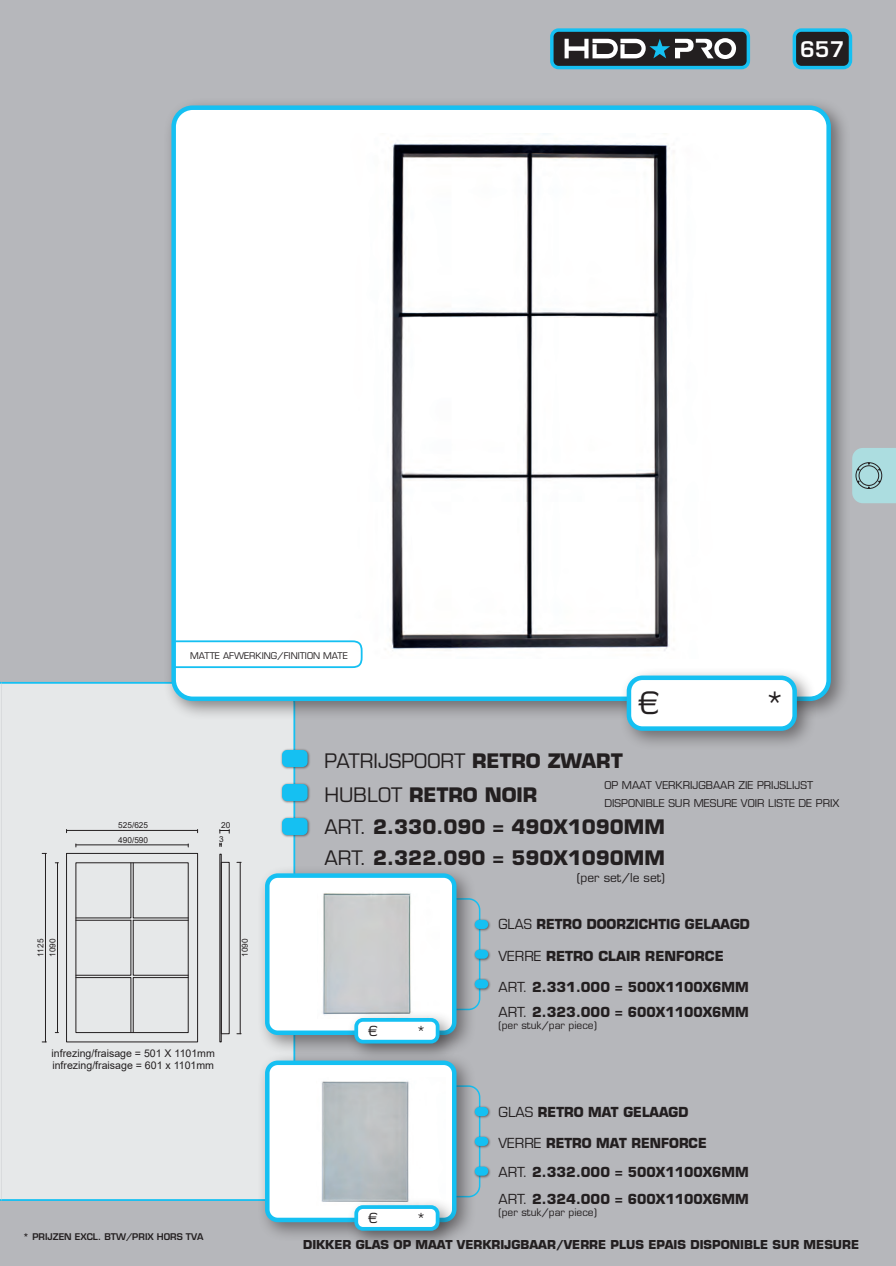
<style>
.page{position:relative;width:896px;height:1266px;background:#fff}
.page>*{position:absolute;margin:0;border:0;box-sizing:border-box;transform-origin:0 0}
.t1{font:600 21px "Eurostile LT Std";color:#fff}
.t2{font:700 19.5px/31.5px "Eurostile LT Std";color:#231f20}
.t3{font:19.5px "Eurostile LT Std";color:#231f20}
.t4{font:700 13.5px/27px "Eurostile LT Std";color:#231f20}
.t5{font:700 13.5px "Eurostile LT Std";color:#231f20;scale:.96 1}
.t6{font:700 12px "Eurostile LT Std";color:#231f20}
.t7{font:12px "Eurostile LT Std";color:#231f20}
.t8{font:10.5px/18px "Eurostile LT Std";color:#231f20}
.t9{font:10.5px/12.6px "Arial";color:#231f20}
.t10{font:10.2px "Eurostile LT Std";color:#231f20}
.t11{font:600 9px "Eurostile LT Std";color:#231f20}
.t12{font:9px "Eurostile LT Std";color:#231f20}
.t13{font:8.25px/14.4px "Arial";color:#231f20}
.s1{font-weight:700}
.s2{font-weight:400}
</style>
<div class="page">
<div style="left:1px;top:0;width:894px;height:1265px;background:#b6b7bb"></div>
<hr style="left:0;top:0;width:1px;height:1265px;background:#b6b7bb">
<div style="left:473px;top:918px;width:18px;height:14px;background:#231f20;opacity:.6"></div>
<div style="left:474px;top:919px;width:14px;height:9px;background:#15c0f2;border-radius:5px"></div>
<div style="left:473px;top:948px;width:18px;height:13px;background:#231f20;opacity:.6"></div>
<div style="left:474px;top:949px;width:14px;height:9px;background:#15c0f2;border-radius:5px"></div>
<div style="left:473px;top:977px;width:18px;height:14px;background:#231f20;opacity:.6"></div>
<div style="left:474px;top:979px;width:14px;height:9px;background:#15c0f2;border-radius:5px"></div>
<div style="left:473px;top:1105px;width:18px;height:14px;background:#231f20;opacity:.6"></div>
<div style="left:474px;top:1106px;width:14px;height:10px;background:#15c0f2;border-radius:5px"></div>
<div style="left:473px;top:1135px;width:18px;height:13px;background:#231f20;opacity:.6"></div>
<div style="left:474px;top:1136px;width:14px;height:9px;background:#15c0f2;border-radius:5px"></div>
<div style="left:473px;top:1164px;width:18px;height:14px;background:#231f20;opacity:.6"></div>
<div style="left:474px;top:1166px;width:14px;height:9px;background:#15c0f2;border-radius:5px"></div>
<div style="left:3px;top:681px;width:293px;height:520px;background:#e6e8e9"></div>
<div style="left:257px;top:865px;width:220px;height:190px;background:#231f20;opacity:.5"></div>
<div style="left:267px;top:875px;width:187px;height:157px;background:#fff;border-radius:11px"></div>
<div style="left:265px;top:873px;width:191px;height:161px;border:4px solid #15c0f2;border-radius:11px"></div>
<div style="left:257px;top:1052px;width:220px;height:190px;background:#231f20;opacity:.5"></div>
<div style="left:267px;top:1062px;width:187px;height:157px;background:#fff;border-radius:11px"></div>
<div style="left:265px;top:1060px;width:191px;height:162px;border:4px solid #15c0f2;border-radius:11px"></div>
<div style="left:346px;top:1009px;width:113px;height:54px;background:#231f20;opacity:.5"></div>
<div style="left:356px;top:1019px;width:81px;height:22px;background:#fff;border-radius:7px"></div>
<div style="left:354px;top:1017px;width:85px;height:26px;border:4px solid #15c0f2;border-radius:7px"></div>
<div style="left:346px;top:1196px;width:113px;height:54px;background:#231f20;opacity:.5"></div>
<div style="left:356px;top:1206px;width:81px;height:22px;background:#fff;border-radius:7px"></div>
<div style="left:354px;top:1205px;width:85px;height:25px;border:4px solid #15c0f2;border-radius:7px"></div>
<div style="left:163px;top:97px;width:688px;height:624px;background:#231f20;opacity:.5"></div>
<div style="left:174px;top:108px;width:654px;height:590px;background:#fff;border-radius:19px"></div>
<div style="left:171px;top:105px;width:659px;height:596px;border:4px solid #15c0f2;border-radius:19px"></div>
<div style="left:280px;top:748px;width:30px;height:22px;background:#231f20;opacity:.6"></div>
<div style="left:282px;top:750px;width:25px;height:17px;background:#15c0f2;border-radius:5px"></div>
<div style="left:280px;top:782px;width:30px;height:22px;background:#231f20;opacity:.6"></div>
<div style="left:282px;top:784px;width:25px;height:17px;background:#15c0f2;border-radius:5px"></div>
<div style="left:280px;top:816px;width:30px;height:22px;background:#231f20;opacity:.6"></div>
<div style="left:282px;top:818px;width:25px;height:17px;background:#15c0f2;border-radius:5px"></div>
<svg style="left:852px;top:448px;width:43px;height:55px;background:#a3cfd2"></svg>
<div style="left:794px;top:30px;width:56px;height:38px;background:#231f20;border-radius:7px"></div>
<div style="left:792px;top:28px;width:60px;height:41px;border:3px solid #15c0f2;border-radius:7px"></div>
<div style="left:551px;top:30px;width:197px;height:38px;background:#231f20;border-radius:7px"></div>
<div style="left:550px;top:28px;width:200px;height:41px;border:3px solid #15c0f2;border-radius:7px"></div>
<svg style="left:564px;top:38px;width:172px;height:21px"></svg>
<svg style="left:0;top:681px;width:3px;height:520px;background:#e0e3e4"></svg>
<img style="left:321px;top:1081px;width:124px;height:124px">
<img style="left:322px;top:893px;width:117px;height:124px">
<img style="left:385px;top:133px;width:285px;height:518px">
<div style="left:66px;top:853px;width:132px;height:188px;border:1px solid #231f20"></div>
<svg style="left:76px;top:862px;width:112px;height:170px;background:#dcddde"></svg>
<hr style="left:133px;top:920px;width:55px;height:1px;background:#231f20">
<div style="left:221px;top:862px;width:8px;height:171px;border:1px solid #231f20"></div>
<hr style="left:66px;top:830px;width:131px;height:1px;background:#231f20">
<hr style="left:76px;top:844px;width:112px;height:1px;background:#231f20">
<hr style="left:45px;top:853px;width:1px;height:188px;background:#231f20">
<hr style="left:57px;top:862px;width:1px;height:170px;background:#231f20">
<svg style="left:219px;top:829px;width:11px;height:4px"></svg>
<hr style="left:240px;top:862px;width:1px;height:171px;background:#231f20">
<div style="left:618px;top:667px;width:199px;height:84px;background:#231f20;opacity:.5"></div>
<div style="left:629px;top:677px;width:165px;height:51px;background:#fff;border-radius:13px"></div>
<div style="left:626px;top:675px;width:170px;height:55px;border:4px solid #15c0f2;border-radius:13px"></div>
<svg style="left:172px;top:639px;width:191px;height:30px"></svg>
<p class="t12" style="left:190px;top:650px;width:159px">MATTE AFWERKING/FINITION MATE</p>
<h1 class="t1" style="left:800px;top:36px;width:46px">657</h1>
<p class="t13" style="left:118px;top:818px;width:31px">525/625<br>490/590</p>
<p class="t13" style="left:221px;top:818px;width:11px">20</p>
<p class="t13" style="left:219px;top:831px;width:6px">3</p>
<p class="t13" style="left:34px;top:956px;width:20px;line-height:12px;rotate:-90deg">1125<br>1090</p>
<p class="t13" style="left:237px;top:956px;width:20px;rotate:-90deg">1090</p>
<p class="t9" style="left:52px;top:1046px;width:165px">infrezing/fraisage = 501 X 1101mm infrezing/fraisage = 601 x 1101mm</p>
<p class="t11" style="left:23px;top:1231px;width:182px">* PRIJZEN EXCL. BTW/PRIX HORS TVA</p>
<h2 class="t3" style="left:324px;top:748px;width:299px">PATRIJSPOORT <span class="s1">RETRO ZWART</span></h2>
<p class="t8" style="left:604px;top:776px;width:236px">OP MAAT VERKRIJGBAAR ZIE PRIJSLIJST<br>DISPONIBLE SUR MESURE VOIR LISTE DE PRIX</p>
<h2 class="t2" style="left:324px;top:778px;width:214px"><span class="s2">HUBLOT</span> RETRO NOIR</h2>
<h2 class="t2" style="left:324px;top:810px;width:342px"><span class="s2">ART.</span> 2.330.090 = 490X1090MM<br><span class="s2">ART.</span> 2.322.090 = 590X1090MM</h2>
<p class="t7" style="left:577px;top:870px;width:90px">(per set/le set)</p>
<p class="t5" style="left:498px;top:916px;width:263px"><span class="s2">GLAS</span> RETRO DOORZICHTIG GELAAGD</p>
<p class="t4" style="left:498px;top:942px;width:227px"><span class="s2">VERRE</span> RETRO CLAIR RENFORCE</p>
<p class="t4" style="left:498px;top:973px;width:252px;line-height:25.5px"><span class="s2">ART.</span> 2.331.000 = 500X1100X6MM<br><span class="s2">ART.</span> 2.323.000 = 600X1100X6MM</p>
<p class="t10" style="left:498px;top:1019px;width:100px">(per stuk/par piece)</p>
<p class="t5" style="left:498px;top:1103px;width:199px"><span class="s2">GLAS</span> RETRO MAT GELAAGD</p>
<p class="t5" style="left:498px;top:1134px;width:218px"><span class="s2">VERRE</span> RETRO MAT RENFORCE</p>
<p class="t4" style="left:498px;top:1158px;width:252px"><span class="s2">ART.</span> 2.332.000 = 500X1100X6MM<br><span class="s2">ART.</span> 2.324.000 = 600X1100X6MM</p>
<p class="t10" style="left:498px;top:1206px;width:100px">(per stuk/par piece)</p>
<p class="t6" style="left:303px;top:1237px;width:557px">DIKKER GLAS OP MAAT VERKRIJGBAAR/VERRE PLUS EPAIS DISPONIBLE SUR MESURE</p>
</div>
